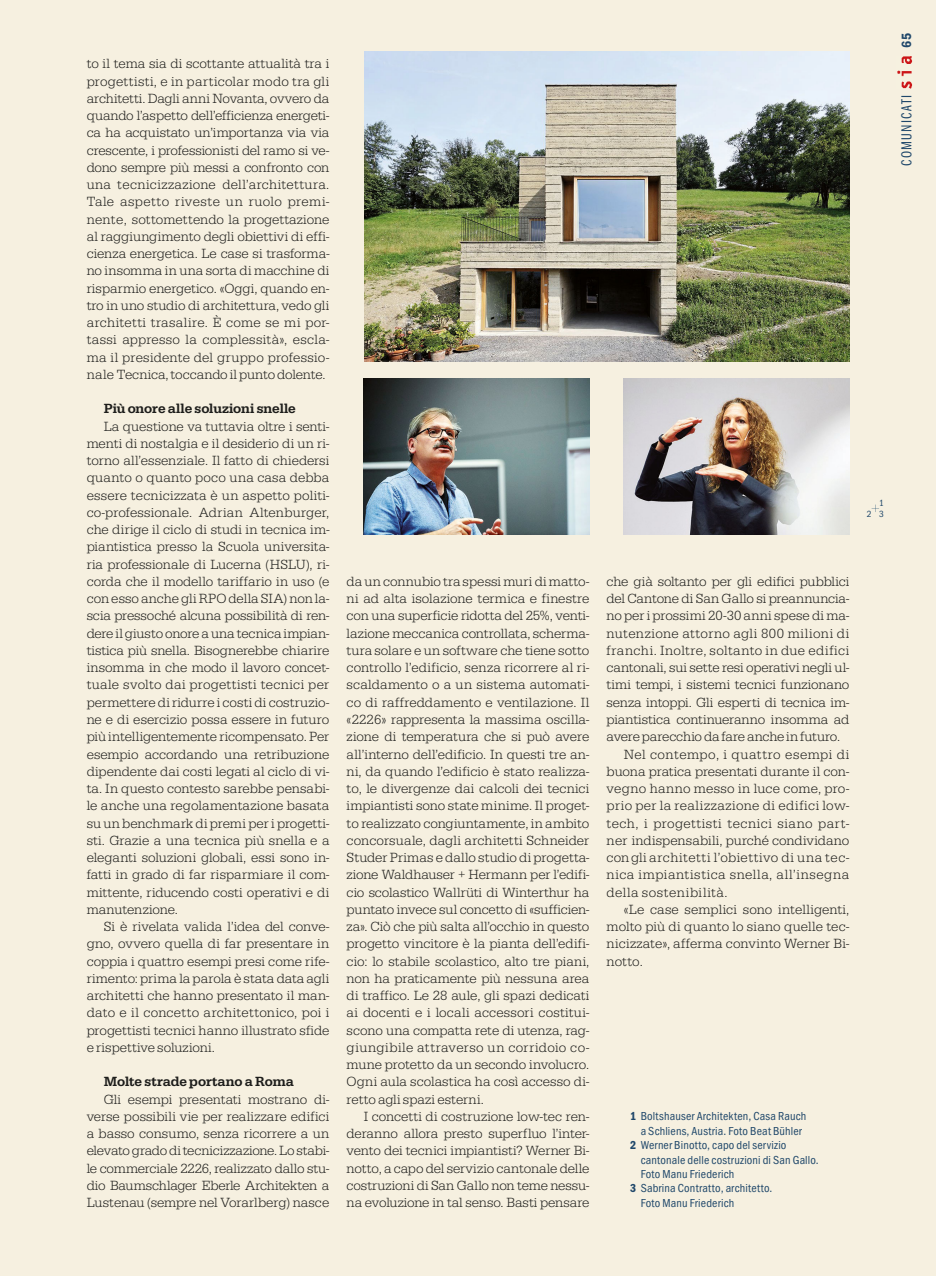
<style>
.page{position:relative;width:936px;height:1276px;background:#fff}
.page>*{position:absolute;margin:0;border:0;box-sizing:border-box;transform-origin:0 0}
.t1{font:15px "ITC Franklin Gothic Std Bk Cp";letter-spacing:.09em;color:#1f476a}
.t2{font:13.95px "ITC Franklin Gothic Std Dm Cd";color:#1f476a}
.t3{font:300 13.8px/17.2px "Serifa";letter-spacing:.01em;color:#1d1d1b;text-align:justify}
.t4{font:300 13.8px "Serifa";letter-spacing:.03em;color:#1d1d1b}
.t5{font:300 13.8px "Serifa";letter-spacing:-.01em;color:#1d1d1b}
.t6{font:300 13.8px "Serifa";letter-spacing:.04em;color:#1d1d1b}
.t7{font:500 13.8px "Serifa";letter-spacing:-.005em;color:#1d1d1b}
.t8{font:300 13.8px "Serifa";letter-spacing:-.02em;color:#1d1d1b}
.t9{font:300 13.8px "Serifa";letter-spacing:.035em;color:#1d1d1b}
.t10{font:condensed 12px "ITC Franklin Gothic Std";letter-spacing:.015em;color:#1f476a}
.t11{font:condensed 9.3px/10.9px "ITC Franklin Gothic Std";color:#1f476a}
.s1{font-family:"ITC Franklin Gothic Std Dm Cd";font-stretch:normal}
</style>
<div class="page">
<div style="left:0;top:1px;width:934px;height:1275px;background:#f6f0e0"></div>
<img style="left:897px;top:56px;width:15px;height:33px">
<img style="left:364px;top:379px;width:225px;height:155px">
<img style="left:624px;top:379px;width:225px;height:155px">
<img style="left:364px;top:51px;width:485px;height:311px">
<svg style="left:871px;top:504px;width:8px;height:8px"></svg>
<p class="t3" style="left:87px;top:55px;width:244px">to il tema sia di scottante attualità tra i progettisti, e in particolar modo tra gli architetti. Dagli anni Novanta, ovvero da quando l’aspetto dell’efficienza energeti&shy;ca ha acquistato un’importanza via via crescente, i professionisti del ramo si ve&shy;dono sempre più messi a confronto con una tecnicizzazione dell’architettura.<br>Tale aspetto riveste un ruolo premi&shy;nente, sottomettendo la progettazione al raggiungimento degli obiettivi di effi&shy;cienza energetica. Le case si trasforma&shy;no insomma in una sorta di macchine di risparmio energetico. «Oggi, quando en&shy;tro in uno studio di architettura, vedo gli architetti trasalire. È come se mi por&shy;tassi appresso la complessità», escla&shy;ma il presidente del gruppo professio&shy;nale Tecnica, toccando il punto dolente.</p>
<p class="t7" style="left:104px;top:401px;width:194px">Più onore alle soluzioni snelle</p>
<p class="t3" style="left:87px;top:417px;width:244px;text-indent:17px">La questione va tuttavia oltre i senti&shy;menti di nostalgia e il desiderio di un ri&shy;torno all’essenziale. Il fatto di chiedersi quanto o quanto poco una casa debba essere tecnicizzata è un aspetto politi&shy;co-professionale. Adrian Altenburger, che dirige il ciclo di studi in tecnica im&shy;piantistica presso la Scuola universita&shy;ria professionale di Lucerna (HSLU), ri&shy;corda che il modello tariffario in uso (e con esso anche gli RPO della SIA) non la&shy;scia pressoché alcuna possibilità di ren&shy;dere il giusto onore a una tecnica impian&shy;tistica più snella. Bisognerebbe chiarire insomma in che modo il lavoro concet&shy;tuale svolto dai progettisti tecnici per permettere di ridurre i costi di costruzio&shy;ne e di esercizio possa essere in futuro più intelligentemente ricompensato. Per esempio accordando una retribuzione dipendente dai costi legati al ciclo di vi&shy;ta. In questo contesto sarebbe pensabi&shy;le anche una regolamentazione basata su un benchmark di premi per i progetti&shy;sti. Grazie a una tecnica più snella e a eleganti soluzioni globali, essi sono in&shy;fatti in grado di far risparmiare il com&shy;mittente, riducendo costi operativi e di manutenzione.</p>
<p class="t3" style="left:87px;top:918px;width:244px;text-indent:17px">Si è rivelata valida l’idea del conve&shy;gno, ovvero quella di far presentare in coppia i quattro esempi presi come rife&shy;rimento: prima la parola è stata data agli architetti che hanno presentato il man&shy;dato e il concetto architettonico, poi i progettisti tecnici hanno illustrato sfide e rispettive soluzioni.</p>
<p class="t7" style="left:104px;top:1073px;width:192px">Molte strade portano a Roma</p>
<p class="t3" style="left:87px;top:1090px;width:244px;text-indent:17px">Gli esempi presentati mostrano di&shy;verse possibili vie per realizzare edifici a basso consumo, senza ricorrere a un elevato grado di tecnicizzazione. Lo stabi&shy;le commerciale 2226, realizzato dallo stu&shy;dio Baumschlager Eberle Architekten a Lustenau (sempre nel Vorarlberg) nasce</p>
<p class="t3" style="left:346px;top:573px;width:244px">da un connubio tra spessi muri di matto&shy;ni ad alta isolazione termica e finestre con una superficie ridotta del 25%, venti&shy;lazione meccanica controllata, scherma&shy;tura solare e un software che tiene sotto controllo l’edificio, senza ricorrere al ri&shy;scaldamento o a un sistema automati&shy;co di raffreddamento e ventilazione. Il «2226» rappresenta la massima oscilla&shy;zione di temperatura che si può avere all’interno dell’edificio. In questi tre an&shy;ni, da quando l’edificio è stato realizza&shy;to, le divergenze dai calcoli dei tecnici impiantisti sono state minime. Il proget&shy;to realizzato congiuntamente, in ambito concorsuale, dagli architetti Schneider Studer Primas e dallo studio di progetta&shy;zione Waldhauser + Hermann per l’edifi&shy;cio scolastico Wallrüti di Winterthur ha puntato invece sul concetto di «sufficien&shy;za». Ciò che più salta all’occhio in questo progetto vincitore è la pianta dell’edifi&shy;cio: lo stabile scolastico, alto tre piani, non ha praticamente più nessuna area di traffico. Le 28 aule, gli spazi dedicati ai docenti e i locali accessori costitui&shy;scono una compatta rete di utenza, rag&shy;giungibile attraverso un corridoio co&shy;mune protetto da un secondo involucro.<br>Ogni aula scolastica ha così accesso di&shy;retto agli spazi esterni.</p>
<p class="t3" style="left:346px;top:1107px;width:244px;text-indent:17px">I concetti di costruzione low-tec ren&shy;deranno allora presto superfluo l’inter&shy;vento dei tecnici impiantisti? Werner Bi&shy;notto, a capo del servizio cantonale delle costruzioni di San Gallo non teme nessu&shy;na evoluzione in tal senso. Basti pensare</p>
<p class="t5" style="left:606px;top:573px;width:244px">che già soltanto per gli edifici pubblici</p>
<p class="t5" style="left:606px;top:591px;width:244px">del Cantone di San Gallo si preannuncia-</p>
<p class="t3" style="left:606px;top:607px;width:244px">no per i prossimi 20-30 anni spese di ma-</p>
<p class="t9" style="left:606px;top:625px;width:244px">nutenzione attorno agli 800 milioni di</p>
<p class="t4" style="left:606px;top:642px;width:244px">franchi. Inoltre, soltanto in due edifici</p>
<p class="t3" style="left:606px;top:659px;width:244px">cantonali, sui sette resi operativi negli ul-</p>
<p class="t3" style="left:606px;top:676px;width:244px">timi tempi, i sistemi tecnici funzionano</p>
<p class="t3" style="left:606px;top:693px;width:244px">senza intoppi. Gli esperti di tecnica im-</p>
<p class="t5" style="left:606px;top:711px;width:244px">piantistica continueranno insomma ad</p>
<p class="t8" style="left:606px;top:729px;width:235px">avere parecchio da fare anche in futuro.</p>
<p class="t4" style="left:623px;top:746px;width:227px">Nel contempo, i quattro esempi di</p>
<p class="t5" style="left:606px;top:763px;width:244px">buona pratica presentati durante il con-</p>
<p class="t3" style="left:606px;top:780px;width:244px">vegno hanno messo in luce come, pro-</p>
<p class="t4" style="left:606px;top:798px;width:244px">prio per la realizzazione di edifici low-</p>
<p class="t4" style="left:606px;top:815px;width:244px">tech, i progettisti tecnici siano part-</p>
<p class="t3" style="left:606px;top:831px;width:244px">ner indispensabili, purché condividano</p>
<p class="t4" style="left:606px;top:849px;width:244px">con gli architetti l’obiettivo di una tec-</p>
<p class="t6" style="left:606px;top:867px;width:244px">nica impiantistica snella, all’insegna</p>
<p class="t6" style="left:606px;top:884px;width:123px">della sostenibilità.</p>
<p class="t3" style="left:623px;top:900px;width:227px">«Le case semplici sono intelligenti,</p>
<p class="t3" style="left:606px;top:918px;width:244px">molto più di quanto lo siano quelle tec-</p>
<p class="t3" style="left:606px;top:935px;width:244px">nicizzate», afferma convinto Werner Bi-</p>
<p class="t3" style="left:606px;top:952px;width:38px">notto.</p>
<p class="t10" style="left:630px;top:1109px;width:177px"><span class="s1">1</span> Boltshauser Architekten, Casa Rauch</p>
<p class="t10" style="left:640px;top:1124px;width:163px">a Schliens, Austria. Foto Beat Bühler</p>
<p class="t10" style="left:630px;top:1138px;width:158px"><span class="s1">2</span> Werner Binotto, capo del servizio</p>
<p class="t10" style="left:640px;top:1152px;width:180px">cantonale delle costruzioni di San Gallo.</p>
<p class="t10" style="left:640px;top:1167px;width:95px">Foto Manu Friederich</p>
<p class="t10" style="left:630px;top:1181px;width:144px"><span class="s1">3</span> Sabrina Contratto, architetto.</p>
<p class="t10" style="left:640px;top:1196px;width:95px">Foto Manu Friederich</p>
<p class="t11" style="left:866px;top:508px;width:6px">2</p>
<p class="t11" style="left:879px;top:497px;width:6px">1<br>3</p>
<p class="t2" style="left:898px;top:48px;width:16px;rotate:-90deg">65</p>
<p class="t1" style="left:898px;top:166px;width:73px;rotate:-90deg">COMUNICATI</p>
</div>
